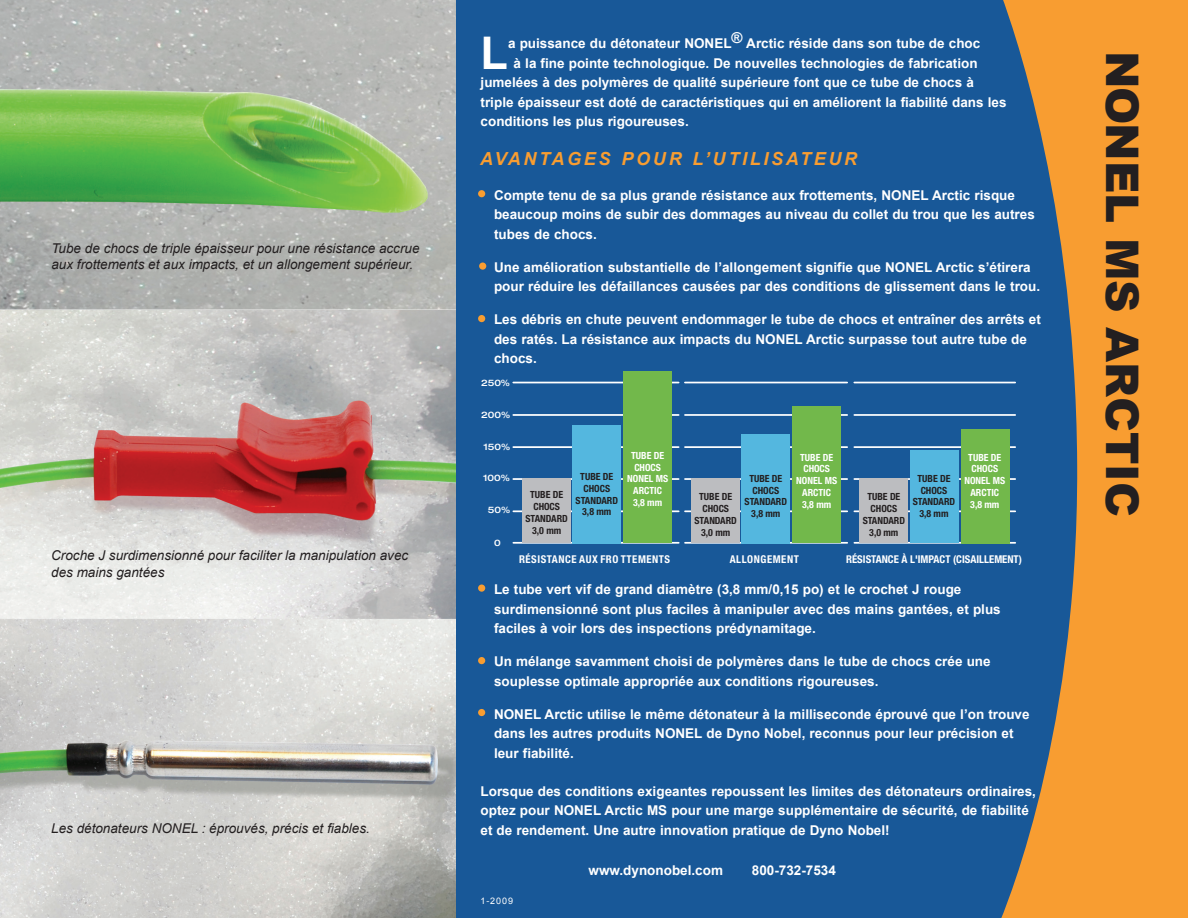
<style>
.page{position:relative;width:1188px;height:918px;background:#fff}
.page>*{position:absolute;margin:0;border:0;box-sizing:border-box;transform-origin:0 0}
.t1{font:900 45px "Arial";color:#231f20}
.t2{font:700 45px "Arial";color:#fff}
.Body{font:italic 700 18px "Arial";letter-spacing:.15em;color:#f89d31}
.Body-2{font:700 13.5px/19.5px "Arial";color:#fff}
.t3{font:italic 13.5px/16.2px "Arial";color:#231f20}
.t4{font:700 condensed 10.8px "Helvetica Neue";letter-spacing:.05em;color:#fff}
.t5{font:700 condensed 10.8px "Helvetica Neue";color:#fff}
.t6{font:700 condensed 9.9px/11.9px "Helvetica Neue";color:#231f20;text-align:center}
.t7{font:700 condensed 9.9px/11.9px "Helvetica Neue";color:#fff;text-align:center}
.t8{font:500 expanded 9px "Helvetica Neue";color:#fff}
.Body-3{font:9px "Arial";color:#fff}
</style>
<div class="page">
<img style="left:0;top:0;width:456px;height:918px">
<div style="left:456px;top:0;width:732px;height:918px;background:#185898"></div>
<svg style="left:996px;top:0;width:192px;height:918px;fill:#f89d31"></svg>
<div style="left:478px;top:657px;width:7px;height:7px;background:#f89d31;border-radius:50%"></div>
<div style="left:478px;top:709px;width:7px;height:7px;background:#f89d31;border-radius:50%"></div>
<div style="left:478px;top:315px;width:7px;height:7px;background:#f89d31;border-radius:50%"></div>
<div style="left:479px;top:262px;width:7px;height:8px;background:#f89d31;border-radius:50%"></div>
<div style="left:478px;top:190px;width:7px;height:7px;background:#f89d31;border-radius:50%"></div>
<div style="left:478px;top:585px;width:7px;height:7px;background:#f89d31;border-radius:50%"></div>
<hr style="left:854px;top:478px;width:161px;height:2px;background:#fff">
<hr style="left:854px;top:382px;width:161px;height:1px;background:#fff">
<hr style="left:854px;top:510px;width:161px;height:2px;background:#fff">
<hr style="left:854px;top:414px;width:161px;height:2px;background:#fff">
<hr style="left:854px;top:446px;width:161px;height:2px;background:#fff">
<hr style="left:854px;top:542px;width:161px;height:2px;background:#fff">
<hr style="left:685px;top:478px;width:162px;height:2px;background:#fff">
<hr style="left:685px;top:382px;width:162px;height:1px;background:#fff">
<hr style="left:685px;top:510px;width:162px;height:2px;background:#fff">
<hr style="left:685px;top:414px;width:162px;height:2px;background:#fff">
<hr style="left:685px;top:446px;width:162px;height:2px;background:#fff">
<hr style="left:685px;top:542px;width:162px;height:2px;background:#fff">
<hr style="left:513px;top:478px;width:166px;height:2px;background:#fff">
<hr style="left:513px;top:382px;width:166px;height:1px;background:#fff">
<hr style="left:513px;top:510px;width:166px;height:2px;background:#fff">
<hr style="left:513px;top:414px;width:166px;height:2px;background:#fff">
<hr style="left:513px;top:446px;width:166px;height:2px;background:#fff">
<hr style="left:513px;top:542px;width:166px;height:2px;background:#fff">
<div style="left:522px;top:479px;width:48px;height:64px;background:#bcbdc0"></div>
<div style="left:573px;top:425px;width:48px;height:118px;background:#54b7df"></div>
<div style="left:624px;top:371px;width:48px;height:172px;background:#72b84b"></div>
<div style="left:859px;top:479px;width:49px;height:64px;background:#bcbdc0"></div>
<div style="left:910px;top:451px;width:48px;height:92px;background:#54b7df"></div>
<div style="left:961px;top:429px;width:48px;height:114px;background:#72b84b"></div>
<div style="left:691px;top:479px;width:48px;height:64px;background:#bcbdc0"></div>
<div style="left:742px;top:434px;width:48px;height:109px;background:#54b7df"></div>
<div style="left:792px;top:406px;width:49px;height:137px;background:#72b84b"></div>
<p class="t3" style="left:51px;top:240px;width:370px">Tube de chocs de triple épaisseur pour une résistance accrue aux frottements et aux impacts, et un allongement supérieur.</p>
<p class="t3" style="left:51px;top:548px;width:359px">Croche J surdimensionné pour faciliter la manipulation avec des mains gantées</p>
<p class="t3" style="left:51px;top:821px;width:320px">Les détonateurs NONEL : éprouvés, précis et fiables.</p>
<p class="t2" style="left:481px;top:22px;width:29px">L</p>
<p class="Body-2" style="left:508px;top:34px;width:474px">a puissance du détonateur NONEL<sup>®</sup> Arctic réside dans son tube de choc</p>
<p class="Body-2" style="left:514px;top:53px;width:465px">à la fine pointe technologique. De nouvelles technologies de fabrication</p>
<p class="Body-2" style="left:481px;top:73px;width:495px">jumelées à des polymères de qualité supérieure font que ce tube de chocs à</p>
<p class="Body-2" style="left:481px;top:92px;width:527px">triple épaisseur est doté de caractéristiques qui en améliorent la fiabilité dans les</p>
<p class="Body-2" style="left:481px;top:112px;width:210px">conditions les plus rigoureuses.</p>
<p class="Body" style="left:480px;top:147px;width:379px">AVANTAGES POUR L’UTILISATEUR</p>
<p class="Body-2" style="left:494px;top:186px;width:542px">Compte tenu de sa plus grande résistance aux frottements, NONEL Arctic risque beaucoup moins de subir des dommages au niveau du collet du trou que les autres tubes de chocs.</p>
<p class="Body-2" style="left:494px;top:258px;width:548px">Une amélioration substantielle de l’allongement signifie que NONEL Arctic s’étirera pour réduire les défaillances causées par des conditions de glissement dans le trou.</p>
<p class="Body-2" style="left:494px;top:310px;width:548px">Les débris en chute peuvent endommager le tube de chocs et entraîner des arrêts et des ratés. La résistance aux impacts du NONEL Arctic surpasse tout autre tube de chocs.</p>
<p class="t8" style="left:481px;top:377px;width:31px">250%</p>
<p class="t8" style="left:481px;top:409px;width:31px">200%</p>
<p class="t8" style="left:483px;top:442px;width:28px">150%</p>
<p class="t8" style="left:483px;top:473px;width:28px">100%</p>
<p class="t8" style="left:488px;top:504px;width:24px">50%</p>
<p class="t8" style="left:494px;top:537px;width:8px">0</p>
<p class="t6" style="left:526px;top:489px;width:44px">TUBE DE<br>CHOCS<br>STANDARD<br>3,0 mm</p>
<p class="t6" style="left:576px;top:470px;width:44px">TUBE DE<br>CHOCS<br>STANDARD<br>3,8 mm</p>
<p class="t7" style="left:627px;top:449px;width:42px">TUBE DE<br>CHOCS<br>NONEL MS<br>ARCTIC<br>3,8 mm</p>
<p class="t6" style="left:695px;top:491px;width:44px">TUBE DE<br>CHOCS<br>STANDARD<br>3,0 mm</p>
<p class="t6" style="left:745px;top:472px;width:44px">TUBE DE<br>CHOCS<br>STANDARD<br>3,8 mm</p>
<p class="t7" style="left:796px;top:451px;width:42px">TUBE DE<br>CHOCS<br>NONEL MS<br>ARCTIC<br>3,8 mm</p>
<p class="t6" style="left:863px;top:491px;width:44px">TUBE DE<br>CHOCS<br>STANDARD<br>3,0 mm</p>
<p class="t6" style="left:913px;top:472px;width:44px">TUBE DE<br>CHOCS<br>STANDARD<br>3,8 mm</p>
<p class="t7" style="left:964px;top:451px;width:42px">TUBE DE<br>CHOCS<br>NONEL MS<br>ARCTIC<br>3,8 mm</p>
<p class="t4" style="left:519px;top:553px;width:153px">RÉSISTANCE AUX FRO TTEMENTS</p>
<p class="t4" style="left:730px;top:553px;width:71px">ALLONGEMENT</p>
<p class="t5" style="left:846px;top:553px;width:177px">RÉSISTANCE À L'IMPACT (CISAILLEMENT)</p>
<p class="Body-2" style="left:494px;top:580px;width:508px">Le tube vert vif de grand diamètre (3,8 mm/0,15 po) et le crochet J rouge surdimensionné sont plus faciles à manipuler avec des mains gantées, et plus faciles à voir lors des inspections prédynamitage.</p>
<p class="Body-2" style="left:494px;top:652px;width:498px">Un mélange savamment choisi de polymères dans le tube de chocs crée une souplesse optimale appropriée aux conditions rigoureuses.</p>
<p class="Body-2" style="left:494px;top:705px;width:537px">NONEL Arctic utilise le même détonateur à la milliseconde éprouvé que l’on trouve dans les autres produits NONEL de Dyno Nobel, reconnus pour leur précision et leur fiabilité.</p>
<p class="Body-2" style="left:481px;top:782px;width:557px">Lorsque des conditions exigeantes repoussent les limites des détonateurs ordinaires, optez pour NONEL Arctic MS pour une marge supplémentaire de sécurité, de fiabilité et de rendement. Une autre innovation pratique de Dyno Nobel!</p>
<p class="Body-2" style="left:589px;top:860px;width:136px">www.dynonobel.com</p>
<p class="Body-2" style="left:752px;top:860px;width:86px">800-732-7534</p>
<p class="Body-3" style="left:481px;top:895px;width:34px">1-2009</p>
<p class="t1" style="left:1155px;top:51px;width:467px;rotate:90deg">NONEL MS ARCTIC</p>
</div>
